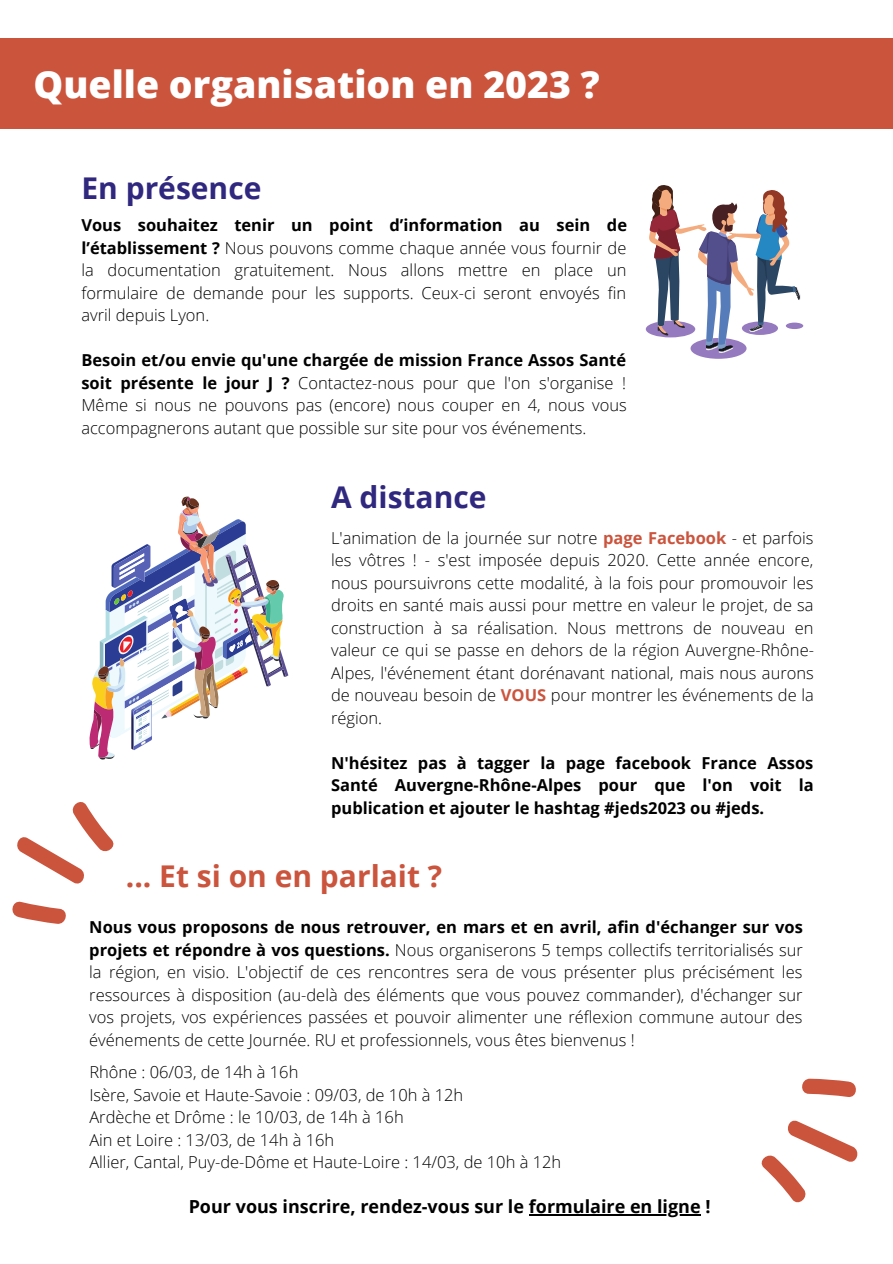
<style>
.page{position:relative;width:893px;height:1264px;background:#fff}
.page>*{position:absolute;margin:0;border:0;box-sizing:border-box;transform-origin:0 0}
.t1{font:800 37.5px "Open Sans";color:#fff}
.t2{font:700 30px "Open Sans";color:#30287f}
.t3{font:700 30px "Open Sans";color:#cb543d}
.t4{font:700 18px "Open Sans";color:#000}
.t5{font:300 16.5px/22.5px "Open Sans";color:#000;text-align:justify}
.t6{font:700 16.5px/22.5px "Open Sans";color:#000;text-align:justify}
.s1{font-weight:700}
.s2{font-weight:700;color:#cb543d}
</style>
<div class="page">
<div style="left:0;top:38px;width:892px;height:91px;background:#cb543d"></div>
<div style="left:785px;top:322px;width:18px;height:7px;background:#967ac0;border-radius:50%"></div>
<svg style="left:645px;top:185px;width:156px;height:174px"></svg>
<svg style="left:89px;top:496px;width:199px;height:263px"></svg>
<svg style="left:12px;top:802px;width:102px;height:122px"></svg>
<svg style="left:761px;top:1078px;width:97px;height:125px"></svg>
<hr style="left:529px;top:1214px;width:171px;height:1px;background:#000">
<h1 class="t1" style="left:34px;top:58px;width:567px">Quelle organisation en 2023 ?</h1>
<h2 class="t2" style="left:81px;top:167px;width:181px">En présence</h2>
<p class="t5" style="left:81px;top:214px;width:547px"><span class="s1">Vous souhaitez tenir un point d’information au sein de l’établissement ?</span> Nous pouvons comme chaque année vous fournir de la documentation gratuitement. Nous allons mettre en place un formulaire de demande pour les supports. Ceux-ci seront envoyés fin avril depuis Lyon.</p>
<p class="t5" style="left:81px;top:349px;width:547px"><span class="s1">Besoin et/ou envie qu'une chargée de mission France Assos Santé soit présente le jour J ?</span> Contactez-nous pour que l'on s'organise !<br>Même si nous ne pouvons pas (encore) nous couper en 4, nous vous accompagnerons autant que possible sur site pour vos événements.</p>
<h2 class="t2" style="left:331px;top:476px;width:157px">A distance</h2>
<p class="t5" style="left:331px;top:526px;width:484px">L'animation de la journée sur notre <span class="s2">page Facebook</span> - et parfois les vôtres ! - s'est imposée depuis 2020. Cette année encore, nous poursuivrons cette modalité, à la fois pour promouvoir les droits en santé mais aussi pour mettre en valeur le projet, de sa construction à sa réalisation. Nous mettrons de nouveau en valeur ce qui se passe en dehors de la région Auvergne-Rhône-Alpes, l'événement étant dorénavant national, mais nous aurons de nouveau besoin de <span class="s2">VOUS</span> pour montrer les événements de la région.</p>
<p class="t6" style="left:331px;top:751px;width:484px">N'hésitez pas à tagger la page facebook France Assos Santé Auvergne-Rhône-Alpes pour que l'on voit la publication et ajouter le hashtag #jeds2023 ou #jeds.</p>
<h2 class="t3" style="left:126px;top:854px;width:318px">... Et si on en parlait ?</h2>
<p class="t5" style="left:89px;top:915px;width:715px"><span class="s1">Nous vous proposons de nous retrouver, en mars et en avril, afin d'échanger sur vos projets et répondre à vos questions.</span> Nous organiserons 5 temps collectifs territorialisés sur la région, en visio. L'objectif de ces rencontres sera de vous présenter plus précisément les ressources à disposition (au-delà des éléments que vous pouvez commander), d'échanger sur vos projets, vos expériences passées et pouvoir alimenter une réflexion commune autour des événements de cette Journée. RU et professionnels, vous êtes bienvenus !</p>
<p class="t5" style="left:89px;top:1060px;width:473px;text-align:left">Rhône : 06/03, de 14h à 16h<br>Isère, Savoie et Haute-Savoie : 09/03, de 10h à 12h<br>Ardèche et Drôme : le 10/03, de 14h à 16h<br>Ain et Loire : 13/03, de 14h à 16h<br>Allier, Cantal, Puy-de-Dôme et Haute-Loire : 14/03, de 10h à 12h</p>
<p class="t4" style="left:189px;top:1193px;width:523px">Pour vous inscrire, rendez-vous sur le formulaire en ligne !</p>
</div>
